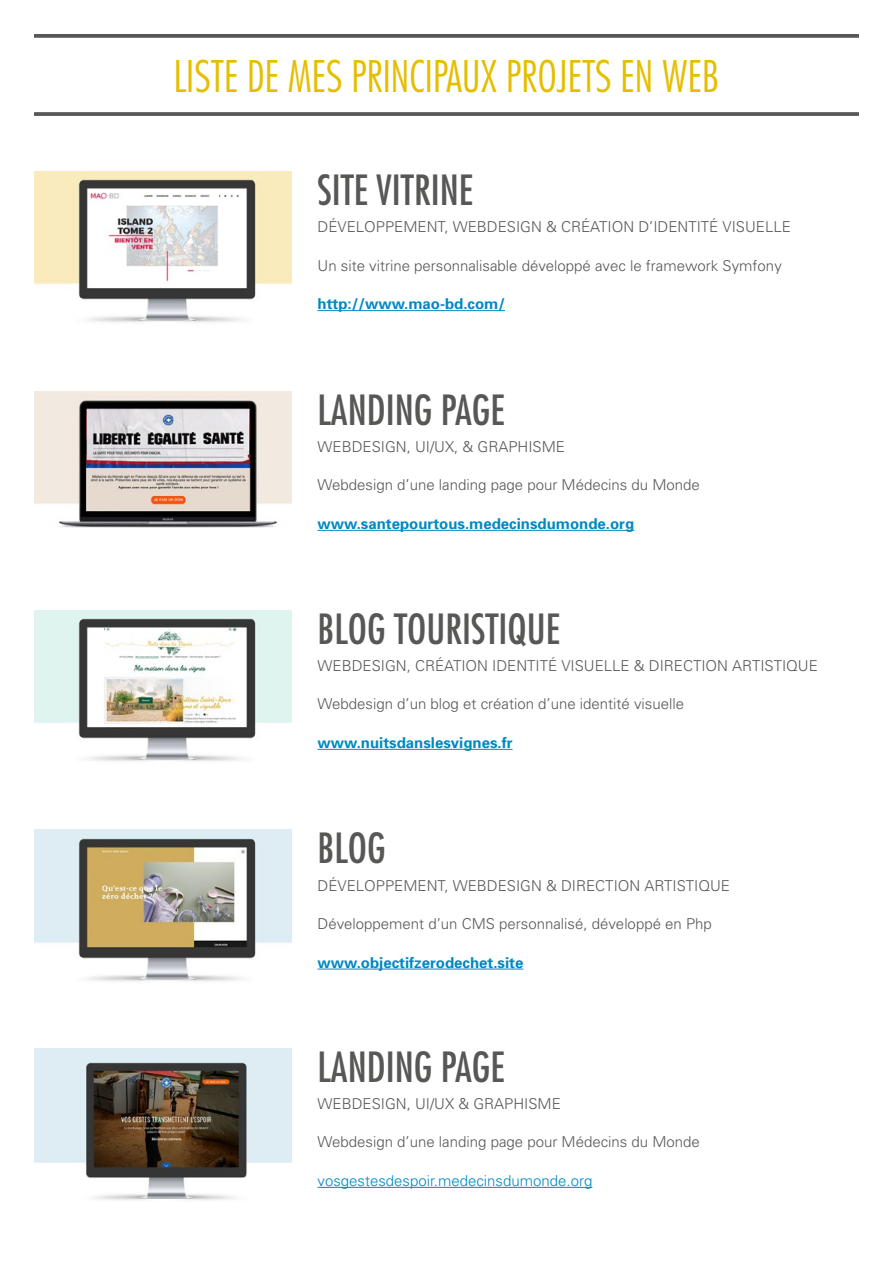
<style>
.page{position:relative;width:893px;height:1263px;background:#fff}
.page>*{position:absolute;margin:0;border:0;box-sizing:border-box;transform-origin:0 0}
.t1{font:300 condensed 42.45px "Futura";color:#e5be00}
.t2{font:condensed 40.5px "Futura";color:#575756}
.t3{font:300 15px "Univers";color:#575756}
.t4{font:700 15px "Univers";color:#0089c1}
.t5{font:300 15px "Univers";color:#0089c1}
</style>
<div class="page">
<svg style="left:34px;top:34px;width:825px;height:4px;background:#616160"></svg>
<svg style="left:34px;top:112px;width:825px;height:4px;background:#616160"></svg>
<img style="left:34px;top:171px;width:258px;height:152px">
<img style="left:34px;top:391px;width:258px;height:137px">
<img style="left:34px;top:610px;width:258px;height:152px">
<img style="left:34px;top:830px;width:258px;height:152px">
<hr style="left:317px;top:310px;width:188px;height:1px;background:#0089c1">
<hr style="left:317px;top:530px;width:317px;height:1px;background:#0089c1">
<hr style="left:317px;top:749px;width:196px;height:1px;background:#0089c1">
<hr style="left:317px;top:969px;width:206px;height:1px;background:#0089c1">
<img style="left:34px;top:1048px;width:258px;height:153px">
<hr style="left:317px;top:1187px;width:275px;height:1px;background:#0089c1">
<p class="t1" style="left:174px;top:50px;width:547px">LISTE DE MES PRINCIPAUX PROJETS EN WEB</p>
<p class="t2" style="left:317px;top:164px;width:157px">SITE VITRINE</p>
<p class="t3" style="left:317px;top:218px;width:475px">DÉVELOPPEMENT, WEBDESIGN &amp; CRÉATION D’IDENTITÉ VISUELLE</p>
<p class="t3" style="left:317px;top:256px;width:466px">Un site vitrine personnalisable développé avec le framework Symfony</p>
<p class="t4" style="left:317px;top:295px;width:189px">http://www.mao-bd.com/</p>
<p class="t2" style="left:317px;top:384px;width:189px">LANDING PAGE</p>
<p class="t3" style="left:317px;top:438px;width:249px">WEBDESIGN, UI/UX, &amp; GRAPHISME</p>
<p class="t3" style="left:317px;top:476px;width:384px">Webdesign d’une landing page pour Médecins du Monde</p>
<p class="t4" style="left:317px;top:514px;width:318px">www.santepourtous.medecinsdumonde.org</p>
<p class="t2" style="left:317px;top:603px;width:244px">BLOG TOURISTIQUE</p>
<p class="t3" style="left:317px;top:657px;width:502px">WEBDESIGN, CRÉATION IDENTITÉ VISUELLE &amp; DIRECTION ARTISTIQUE</p>
<p class="t3" style="left:317px;top:695px;width:368px">Webdesign d’un blog et création d’une identité visuelle</p>
<p class="t4" style="left:317px;top:733px;width:197px">www.nuitsdanslesvignes.fr</p>
<p class="t2" style="left:317px;top:823px;width:70px">BLOG</p>
<p class="t3" style="left:317px;top:876px;width:414px">DÉVELOPPEMENT, WEBDESIGN &amp; DIRECTION ARTISTIQUE</p>
<p class="t3" style="left:317px;top:915px;width:396px">Développement d’un CMS personnalisé, développé en Php</p>
<p class="t4" style="left:317px;top:953px;width:207px">www.objectifzerodechet.site</p>
<p class="t2" style="left:317px;top:1041px;width:189px">LANDING PAGE</p>
<p class="t3" style="left:317px;top:1095px;width:245px">WEBDESIGN, UI/UX &amp; GRAPHISME</p>
<p class="t3" style="left:317px;top:1133px;width:384px">Webdesign d’une landing page pour Médecins du Monde</p>
<p class="t5" style="left:317px;top:1171px;width:276px">vosgestesdespoir.medecinsdumonde.org</p>
</div>
